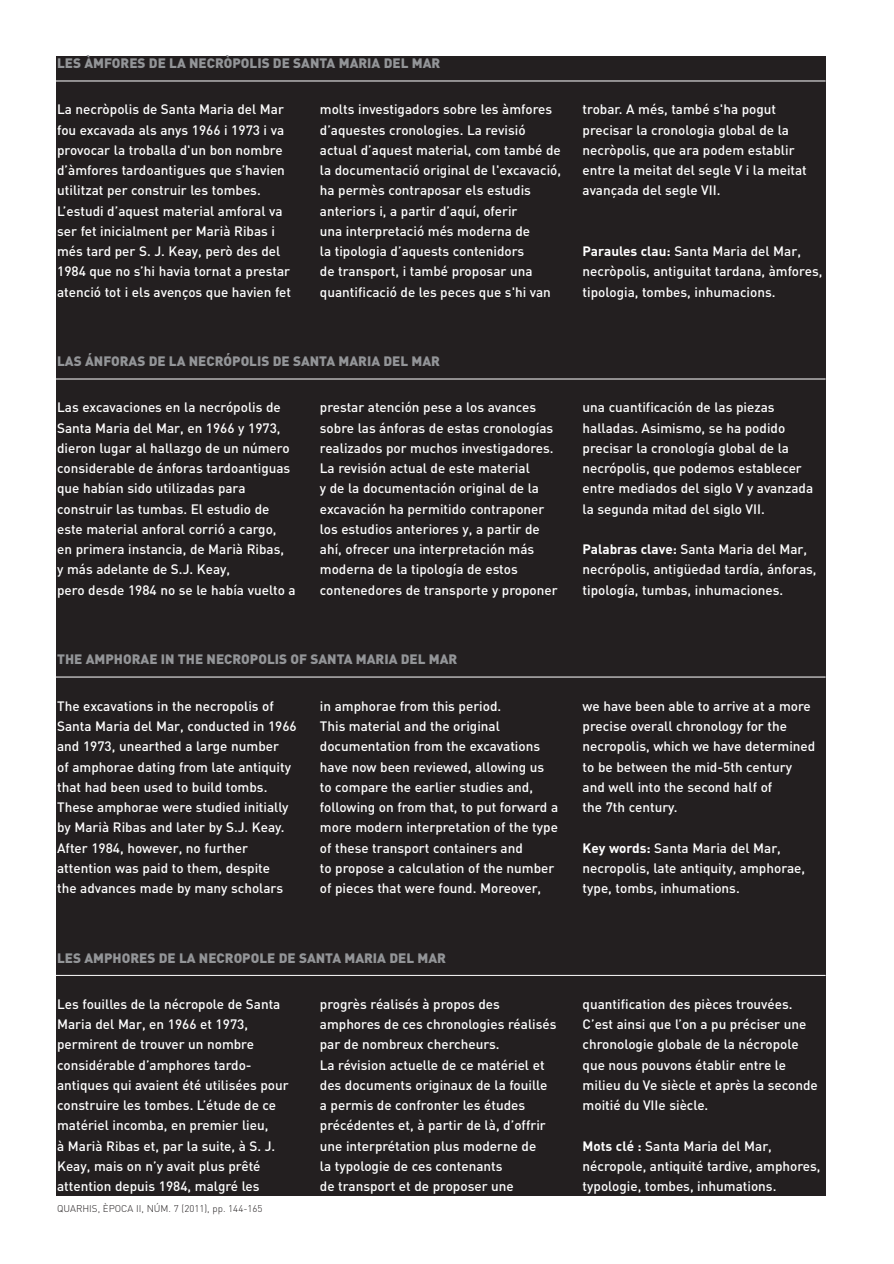
<style>
.page{position:relative;width:894px;height:1264px;background:#fff}
.page>*{position:absolute;margin:0;border:0;box-sizing:border-box;transform-origin:0 0}
.t1{font:500 13.5px/20.2px "DIN";color:#fff}
.t2{font:900 13.5px "DIN";color:#939598}
.t3{font:300 9.75px "DIN";color:#231f20}
.s1{font-weight:700}
</style>
<div class="page">
<div style="left:56px;top:56px;width:770px;height:1140px;background:#231f20"></div>
<p class="t2" style="left:57px;top:56px;width:385px">LES ÀMFORES DE LA NECRÒPOLIS DE SANTA MARIA DEL MAR</p>
<p class="t1" style="left:57px;top:100px;width:235px">La necròpolis de Santa Maria del Mar fou excavada als anys 1966 i 1973 i va provocar la troballa d'un bon nombre d’àmfores tardoantigues que s’havien utilitzat per construir les tombes.<br>L’estudi d’aquest material amforal va ser fet inicialment per Marià Ribas i més tard per S. J. Keay, però des del 1984 que no s’hi havia tornat a prestar atenció tot i els avenços que havien fet</p>
<p class="t1" style="left:320px;top:100px;width:243px">molts investigadors sobre les àmfores d’aquestes cronologies. La revisió actual d’aquest material, com també de la documentació original de l'excavació, ha permès contraposar els estudis anteriors i, a partir d’aquí, oferir<br>una interpretació més moderna de<br>la tipologia d’aquests contenidors<br>de transport, i també proposar una quantificació de les peces que s'hi van</p>
<p class="t1" style="left:582px;top:100px;width:226px">trobar. A més, també s'ha pogut precisar la cronologia global de la necròpolis, que ara podem establir entre la meitat del segle V i la meitat avançada del segle VII.</p>
<p class="t1" style="left:582px;top:241px;width:241px"><span class="s1">Paraules clau:</span> Santa Maria del Mar, necròpolis, antiguitat tardana, àmfores, tipologia, tombes, inhumacions.</p>
<p class="t2" style="left:57px;top:354px;width:384px">LAS ÁNFORAS DE LA NECRÓPOLIS DE SANTA MARIA DEL MAR</p>
<p class="t1" style="left:57px;top:397px;width:240px">Las excavaciones en la necrópolis de Santa Maria del Mar, en 1966 y 1973, dieron lugar al hallazgo de un número considerable de ánforas tardoantiguas que habían sido utilizadas para construir las tumbas. El estudio de este material anforal corrió a cargo,<br>en primera instancia, de Marià Ribas,<br>y más adelante de S.J. Keay,<br>pero desde 1984 no se le había vuelto a</p>
<p class="t1" style="left:320px;top:397px;width:239px">prestar atención pese a los avances sobre las ánforas de estas cronologías realizados por muchos investigadores.<br>La revisión actual de este material<br>y de la documentación original de la excavación ha permitido contraponer los estudios anteriores y, a partir de ahí, ofrecer una interpretación más moderna de la tipología de estos contenedores de transporte y proponer</p>
<p class="t1" style="left:582px;top:397px;width:232px">una cuantificación de las piezas halladas. Asimismo, se ha podido precisar la cronología global de la necrópolis, que podemos establecer entre mediados del siglo V y avanzada la segunda mitad del siglo VII.</p>
<p class="t1" style="left:582px;top:539px;width:235px"><span class="s1">Palabras clave:</span> Santa Maria del Mar, necrópolis, antigüedad tardía, ánforas, tipología, tumbas, inhumaciones.</p>
<p class="t2" style="left:57px;top:652px;width:402px">THE AMPHORAE IN THE NECROPOLIS OF SANTA MARIA DEL MAR</p>
<p class="t1" style="left:57px;top:696px;width:241px">The excavations in the necropolis of Santa Maria del Mar, conducted in 1966 and 1973, unearthed a large number<br>of amphorae dating from late antiquity that had been used to build tombs.<br>These amphorae were studied initially by Marià Ribas and later by S.J. Keay.<br>After 1984, however, no further attention was paid to them, despite<br>the advances made by many scholars</p>
<p class="t1" style="left:320px;top:696px;width:240px">in amphorae from this period.<br>This material and the original documentation from the excavations have now been reviewed, allowing us to compare the earlier studies and, following on from that, to put forward a more modern interpretation of the type of these transport containers and<br>to propose a calculation of the number of pieces that were found. Moreover,</p>
<p class="t1" style="left:582px;top:696px;width:234px">we have been able to arrive at a more precise overall chronology for the necropolis, which we have determined to be between the mid-5th century and well into the second half of<br>the 7th century.</p>
<p class="t1" style="left:582px;top:838px;width:224px"><span class="s1">Key words:</span> Santa Maria del Mar, necropolis, late antiquity, amphorae, type, tombs, inhumations.</p>
<p class="t2" style="left:57px;top:950px;width:390px">LES AMPHORES DE LA NECROPOLE DE SANTA MARIA DEL MAR</p>
<p class="t1" style="left:57px;top:994px;width:233px">Les fouilles de la nécropole de Santa Maria del Mar, en 1966 et 1973, permirent de trouver un nombre considérable d’amphores tardo&shy;antiques qui avaient été utilisées pour construire les tombes. L’étude de ce matériel incomba, en premier lieu,<br>à Marià Ribas et, par la suite, à S. J.<br>Keay, mais on n’y avait plus prêté attention depuis 1984, malgré les</p>
<p class="t1" style="left:320px;top:994px;width:238px">progrès réalisés à propos des amphores de ces chronologies réalisés par de nombreux chercheurs.<br>La révision actuelle de ce matériel et des documents originaux de la fouille a permis de confronter les études précédentes et, à partir de là, d’offrir une interprétation plus moderne de<br>la typologie de ces contenants<br>de transport et de proposer une</p>
<p class="t1" style="left:582px;top:994px;width:237px">quantification des pièces trouvées.<br>C’est ainsi que l’on a pu préciser une chronologie globale de la nécropole que nous pouvons établir entre le milieu du Ve siècle et après la seconde moitié du VIIe siècle.</p>
<p class="t1" style="left:582px;top:1135px;width:239px"><span class="s1">Mots clé :</span> Santa Maria del Mar, nécropole, antiquité tardive, amphores, typologie, tombes, inhumations.</p>
<p class="t3" style="left:57px;top:1203px;width:207px">QUARHIS, ÈPOCA II, NÚM. 7 (2011), pp. 144-165</p>
</div>
